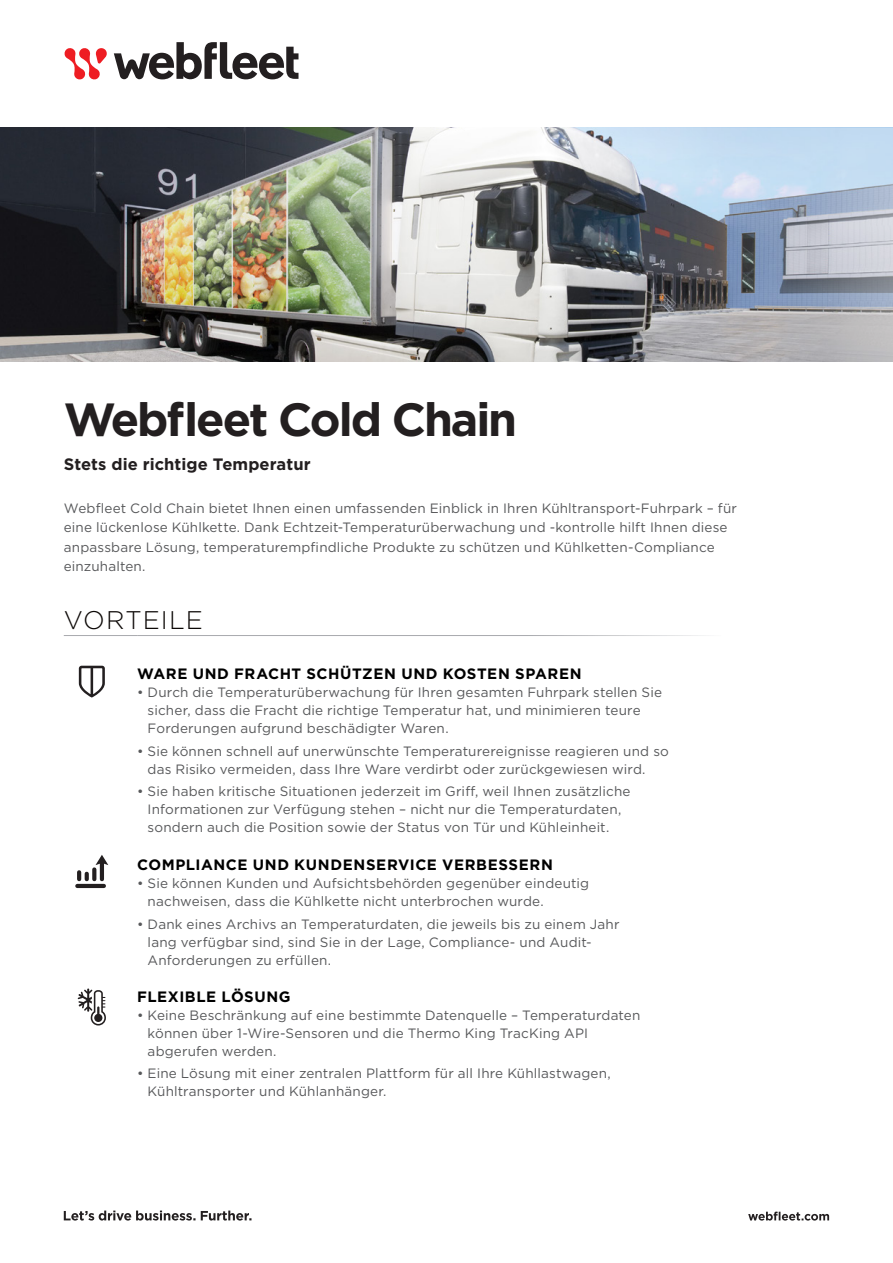
<style>
.page{position:relative;width:893px;height:1263px;background:#fff}
.page>*{position:absolute;margin:0;border:0;box-sizing:border-box;transform-origin:0 0}
.t1{font:700 46.5px "Gotham";letter-spacing:-.045em;color:#231f20}
.t2{font:300 25.5px "Gotham";letter-spacing:.045em;color:#0c0806}
.t3{font:700 16.5px "Gotham";letter-spacing:.005em;color:#231f20}
.t4{font:700 15px "Gotham";letter-spacing:.04em;color:#000}
.t5{font:13.5px/18px "Gotham";letter-spacing:.01em;color:#57585a}
</style>
<div class="page">
<svg style="left:64px;top:1210px;width:188px;height:10px"></svg>
<svg style="left:748px;top:1211px;width:81px;height:9px"></svg>
<svg style="left:114px;top:42px;width:184px;height:37px"></svg>
<svg style="left:64px;top:48px;width:43px;height:32px"></svg>
<img style="left:0;top:128px;width:552px;height:233px">
<svg style="left:552px;top:128px;width:341px;height:233px"></svg>
<svg style="left:79px;top:666px;width:26px;height:31px"></svg>
<svg style="left:95px;top:855px;width:13px;height:26px"></svg>
<hr style="left:75px;top:884px;width:31px;height:4px;background:#231f20;border-radius:2px">
<svg style="left:92px;top:867px;width:4px;height:14px"></svg>
<svg style="left:77px;top:870px;width:4px;height:11px"></svg>
<svg style="left:85px;top:872px;width:4px;height:9px"></svg>
<svg style="left:78px;top:988px;width:28px;height:37px"></svg>
<h1 class="t1" style="left:64px;top:389px;width:455px">Webfleet Cold Chain</h1>
<p class="t3" style="left:64px;top:454px;width:248px">Stets die richtige Temperatur</p>
<p class="t5" style="left:64px;top:498px;width:675px;line-height:19.5px">Webfleet Cold Chain bietet Ihnen einen umfassenden Einblick in Ihren Kühltransport-Fuhrpark – für eine lückenlose Kühlkette. Dank Echtzeit-Temperaturüberwachung und -kontrolle hilft Ihnen diese anpassbare Lösung, temperaturempfindliche Produkte zu schützen und Kühlketten-Compliance einzuhalten.</p>
<h2 class="t2" style="left:64px;top:604px;width:141px">VORTEILE</h2>
<p class="t4" style="left:137px;top:664px;width:446px">WARE UND FRACHT SCHÜTZEN UND KOSTEN SPAREN</p>
<p class="t5" style="left:148px;top:683px;width:516px;text-indent:-11px">• Durch die Temperaturüberwachung für Ihren gesamten Fuhrpark stellen Sie sicher, dass die Fracht die richtige Temperatur hat, und minimieren teure<br>Forderungen aufgrund beschädigter Waren.</p>
<p class="t5" style="left:148px;top:741px;width:523px;text-indent:-11px">• Sie können schnell auf unerwünschte Temperaturereignisse reagieren und so das Risiko vermeiden, dass Ihre Ware verdirbt oder zurückgewiesen wird.</p>
<p class="t5" style="left:148px;top:782px;width:484px;text-indent:-11px">• Sie haben kritische Situationen jederzeit im Griff, weil Ihnen zusätzliche<br>Informationen zur Verfügung stehen – nicht nur die Temperaturdaten, sondern auch die Position sowie der Status von Tür und Kühleinheit.</p>
<p class="t4" style="left:137px;top:855px;width:417px">COMPLIANCE UND KUNDENSERVICE VERBESSERN</p>
<p class="t5" style="left:148px;top:874px;width:443px;text-indent:-11px">• Sie können Kunden und Aufsichtsbehörden gegenüber eindeutig nachweisen, dass die Kühlkette nicht unterbrochen wurde.</p>
<p class="t5" style="left:148px;top:914px;width:473px;text-indent:-11px">• Dank eines Archivs an Temperaturdaten, die jeweils bis zu einem Jahr lang verfügbar sind, sind Sie in der Lage, Compliance- und Audit-<br>Anforderungen zu erfüllen.</p>
<p class="t4" style="left:137px;top:987px;width:155px">FLEXIBLE LÖSUNG</p>
<p class="t5" style="left:148px;top:1006px;width:494px;text-indent:-11px">• Keine Beschränkung auf eine bestimmte Datenquelle – Temperaturdaten können über 1-Wire-Sensoren und die Thermo King TracKing API abgerufen werden.</p>
<p class="t5" style="left:148px;top:1064px;width:465px;text-indent:-11px">• Eine Lösung mit einer zentralen Plattform für all Ihre Kühllastwagen,<br>Kühltransporter und Kühlanhänger.</p>
</div>
